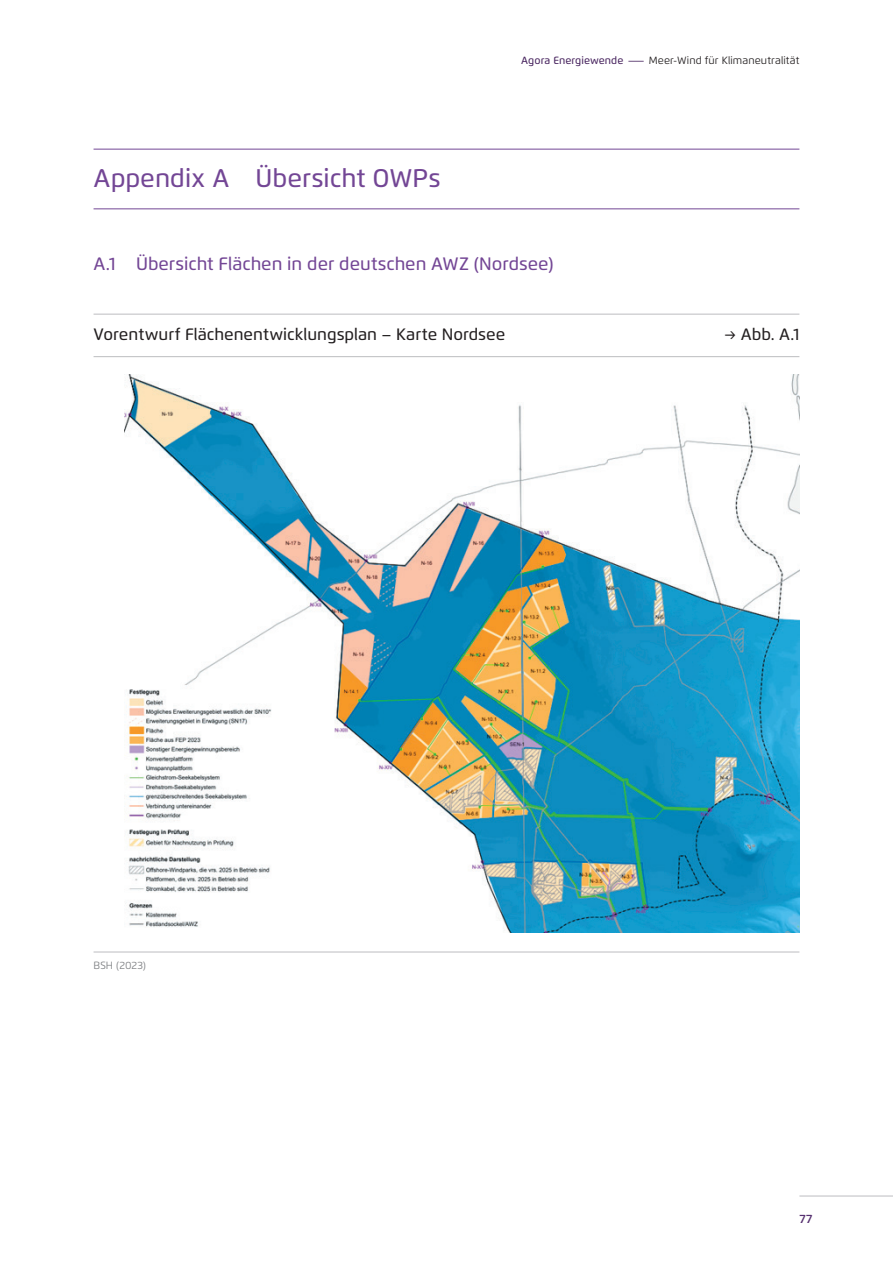
<style>
.page{position:relative;width:893px;height:1263px;background:#fff}
.page>*{position:absolute;margin:0;border:0;box-sizing:border-box;transform-origin:0 0}
.H1_Body{font:500 25.5px "Flexo";color:#734695}
.t1{font:500 18px "Flexo";color:#734695}
.t2{font:500 16.5px "Flexo";color:#231f20}
.t3{font:600 12px "Flexo";color:#563070}
.t4{font:10.5px "Flexo";letter-spacing:.005em;color:#231f20}
.t5{font:10.5px "Flexo";letter-spacing:.005em;color:#808285}
.s1{font-weight:500;color:#47235e}
.s2{font-weight:400}
</style>
<div class="page">
<hr style="left:799px;top:1196px;width:94px;height:1px;background:#bcbdc0">
<hr style="left:94px;top:149px;width:705px;height:1px;background:#734695">
<hr style="left:94px;top:209px;width:705px;height:1px;background:#734695">
<img style="left:124px;top:375px;width:675px;height:557px">
<hr style="left:94px;top:356px;width:705px;height:1px;background:#bcbdc0">
<hr style="left:94px;top:952px;width:705px;height:1px;background:#bcbdc0">
<hr style="left:94px;top:314px;width:705px;height:1px;background:#bcbdc0">
<p class="H1_Body" style="left:94px;top:163px;width:349px">Appendix A Übersicht OWPs</p>
<p class="t4" style="left:521px;top:54px;width:280px"><span class="s1">Agora Energiewende –</span>Meer-Wind für Klimaneutralität</p>
<p class="t1" style="left:94px;top:253px;width:461px">A.1 Übersicht Flächen in der deutschen AWZ (Nordsee)</p>
<p class="t2" style="left:94px;top:325px;width:413px">Vorentwurf Flächenentwicklungsplan – Karte Nordsee</p>
<p class="t2" style="left:724px;top:325px;width:76px"><span class="s2">→</span> Abb. A.1</p>
<p class="t5" style="left:94px;top:958px;width:54px">BSH (2023)</p>
<p class="t3" style="left:799px;top:1211px;width:14px">77</p>
</div>
